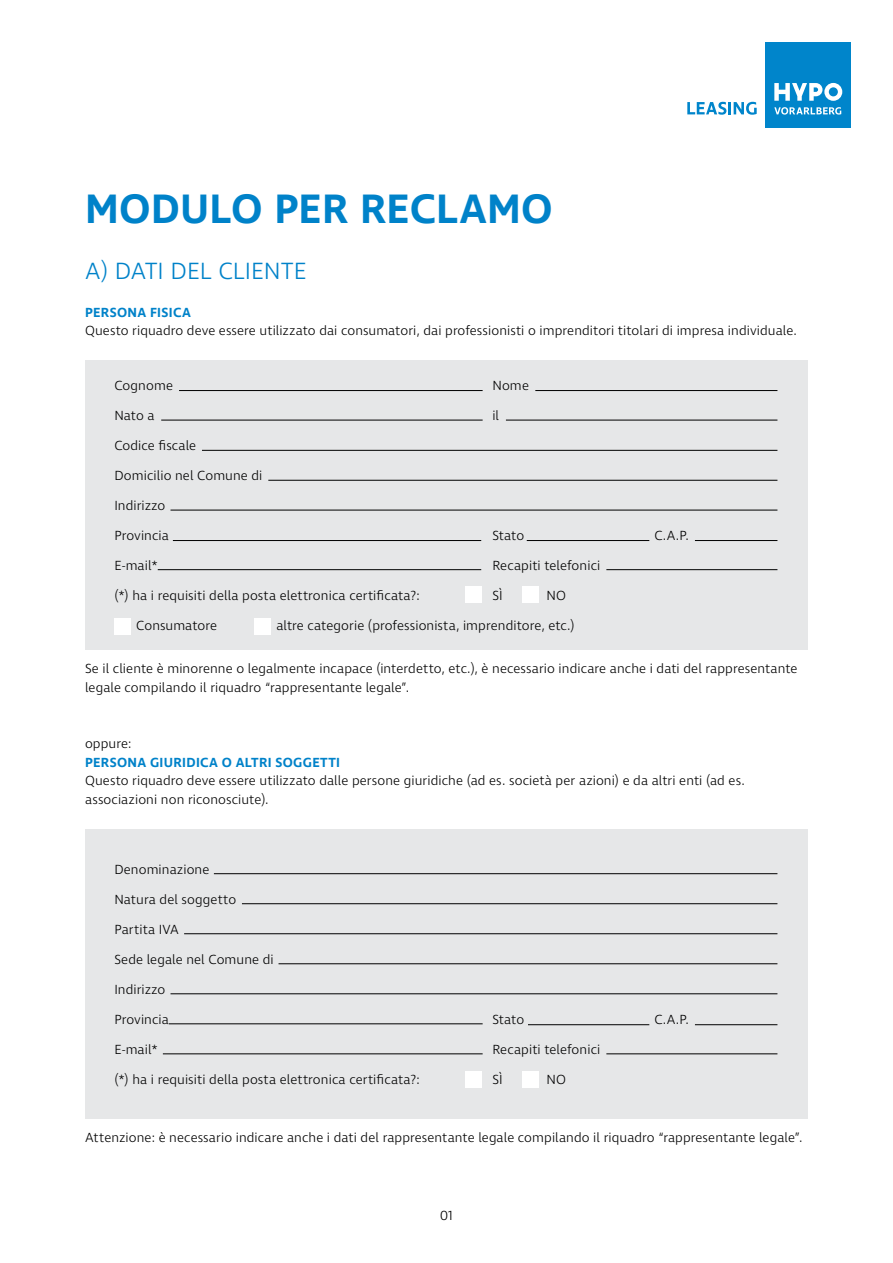
<style>
.page{position:relative;width:893px;height:1263px;background:#fff}
.page>*{position:absolute;margin:0;border:0;box-sizing:border-box;transform-origin:0 0}
.t1{font:600 42px "Ingra";letter-spacing:.005em;color:#0082c9}
.t2{font:300 24px "Ingra";letter-spacing:.005em;color:#0082c9}
.t3{font:300 13.5px/18.8px "Ingra";letter-spacing:.005em;color:#000}
.t4{font:600 13.5px "Ingra";letter-spacing:.02em;color:#0082c9}
</style>
<div class="page">
<svg style="left:687px;top:102px;width:70px;height:13px"></svg>
<div style="left:765px;top:43px;width:85px;height:85px;background:#0085cb"></div>
<svg style="left:774px;top:107px;width:67px;height:8px"></svg>
<svg style="left:774px;top:83px;width:68px;height:18px"></svg>
<div style="left:85px;top:361px;width:723px;height:289px;background:#e6e7e8"></div>
<div style="left:85px;top:829px;width:723px;height:289px;background:#e6e7e8"></div>
<hr style="left:179px;top:390px;width:304px;height:1px;background:#000">
<hr style="left:161px;top:420px;width:322px;height:1px;background:#000">
<hr style="left:202px;top:450px;width:575px;height:1px;background:#000">
<hr style="left:171px;top:510px;width:606px;height:1px;background:#000">
<hr style="left:171px;top:993px;width:606px;height:1px;background:#000">
<hr style="left:169px;top:1023px;width:314px;height:1px;background:#000">
<hr style="left:163px;top:1053px;width:320px;height:1px;background:#000">
<hr style="left:279px;top:963px;width:498px;height:1px;background:#000">
<hr style="left:184px;top:933px;width:593px;height:1px;background:#000">
<hr style="left:242px;top:903px;width:535px;height:1px;background:#000">
<hr style="left:214px;top:873px;width:563px;height:1px;background:#000">
<hr style="left:173px;top:540px;width:308px;height:1px;background:#000">
<hr style="left:158px;top:569px;width:323px;height:1px;background:#000">
<hr style="left:606px;top:569px;width:171px;height:1px;background:#000">
<hr style="left:606px;top:1053px;width:171px;height:1px;background:#000">
<hr style="left:527px;top:540px;width:122px;height:1px;background:#000">
<hr style="left:528px;top:1024px;width:121px;height:1px;background:#000">
<hr style="left:695px;top:540px;width:82px;height:1px;background:#000">
<hr style="left:695px;top:1024px;width:82px;height:1px;background:#000">
<hr style="left:268px;top:480px;width:509px;height:1px;background:#000">
<hr style="left:506px;top:420px;width:271px;height:1px;background:#000">
<hr style="left:535px;top:390px;width:242px;height:1px;background:#000">
<div style="left:465px;top:586px;width:17px;height:17px;background:#fff"></div>
<div style="left:465px;top:1071px;width:17px;height:17px;background:#fff"></div>
<div style="left:114px;top:618px;width:17px;height:16px;background:#fff"></div>
<div style="left:255px;top:618px;width:16px;height:16px;background:#fff"></div>
<div style="left:522px;top:586px;width:16px;height:17px;background:#fff"></div>
<div style="left:522px;top:1071px;width:16px;height:17px;background:#fff"></div>
<h1 class="t1" style="left:85px;top:183px;width:469px">MODULO PER RECLAMO</h1>
<h2 class="t2" style="left:85px;top:256px;width:223px">A) DATI DEL CLIENTE</h2>
<p class="t4" style="left:85px;top:304px;width:107px">PERSONA FISICA</p>
<p class="t3" style="left:85px;top:322px;width:713px">Questo riquadro deve essere utilizzato dai consumatori, dai professionisti o imprenditori titolari di impresa individuale.</p>
<p class="t3" style="left:114px;top:377px;width:60px">Cognome</p>
<p class="t3" style="left:492px;top:377px;width:38px">Nome</p>
<p class="t3" style="left:114px;top:407px;width:42px">Nato a</p>
<p class="t3" style="left:492px;top:407px;width:8px">il</p>
<p class="t3" style="left:114px;top:437px;width:83px">Codice fiscale</p>
<p class="t3" style="left:114px;top:467px;width:150px">Domicilio nel Comune di</p>
<p class="t3" style="left:114px;top:497px;width:52px">Indirizzo</p>
<p class="t3" style="left:114px;top:527px;width:56px">Provincia</p>
<p class="t3" style="left:492px;top:527px;width:33px">Stato</p>
<p class="t3" style="left:654px;top:527px;width:36px">C.A.P.</p>
<p class="t3" style="left:114px;top:557px;width:45px">E-mail*</p>
<p class="t3" style="left:492px;top:557px;width:109px">Recapiti telefonici</p>
<p class="t3" style="left:114px;top:587px;width:307px">(*) ha i requisiti della posta elettronica certificata?:</p>
<p class="t3" style="left:492px;top:587px;width:12px">SÌ</p>
<p class="t3" style="left:546px;top:587px;width:21px">NO</p>
<p class="t3" style="left:136px;top:617px;width:82px">Consumatore</p>
<p class="t3" style="left:276px;top:617px;width:300px">altre categorie (professionista, imprenditore, etc.)</p>
<p class="t3" style="left:85px;top:660px;width:714px">Se il cliente è minorenne o legalmente incapace (interdetto, etc.), è necessario indicare anche i dati del rappresentante legale compilando il riquadro “rappresentante legale”.</p>
<p class="t3" style="left:85px;top:735px;width:48px">oppure:</p>
<p class="t4" style="left:85px;top:754px;width:257px">PERSONA GIURIDICA O ALTRI SOGGETTI</p>
<p class="t3" style="left:85px;top:772px;width:661px">Questo riquadro deve essere utilizzato dalle persone giuridiche (ad es. società per azioni) e da altri enti (ad es. associazioni non riconosciute).</p>
<p class="t3" style="left:114px;top:861px;width:97px">Denominazione</p>
<p class="t3" style="left:114px;top:891px;width:123px">Natura del soggetto</p>
<p class="t3" style="left:114px;top:921px;width:66px">Partita IVA</p>
<p class="t3" style="left:114px;top:951px;width:161px">Sede legale nel Comune di</p>
<p class="t3" style="left:114px;top:981px;width:52px">Indirizzo</p>
<p class="t3" style="left:114px;top:1011px;width:56px">Provincia</p>
<p class="t3" style="left:492px;top:1011px;width:33px">Stato</p>
<p class="t3" style="left:654px;top:1011px;width:36px">C.A.P.</p>
<p class="t3" style="left:114px;top:1041px;width:45px">E-mail*</p>
<p class="t3" style="left:492px;top:1041px;width:109px">Recapiti telefonici</p>
<p class="t3" style="left:114px;top:1071px;width:307px">(*) ha i requisiti della posta elettronica certificata?:</p>
<p class="t3" style="left:492px;top:1071px;width:12px">SÌ</p>
<p class="t3" style="left:546px;top:1071px;width:21px">NO</p>
<p class="t3" style="left:85px;top:1128px;width:719px">Attenzione: è necessario indicare anche i dati del rappresentante legale compilando il riquadro “rappresentante legale”.</p>
<p class="t3" style="left:440px;top:1207px;width:14px">01</p>
</div>
